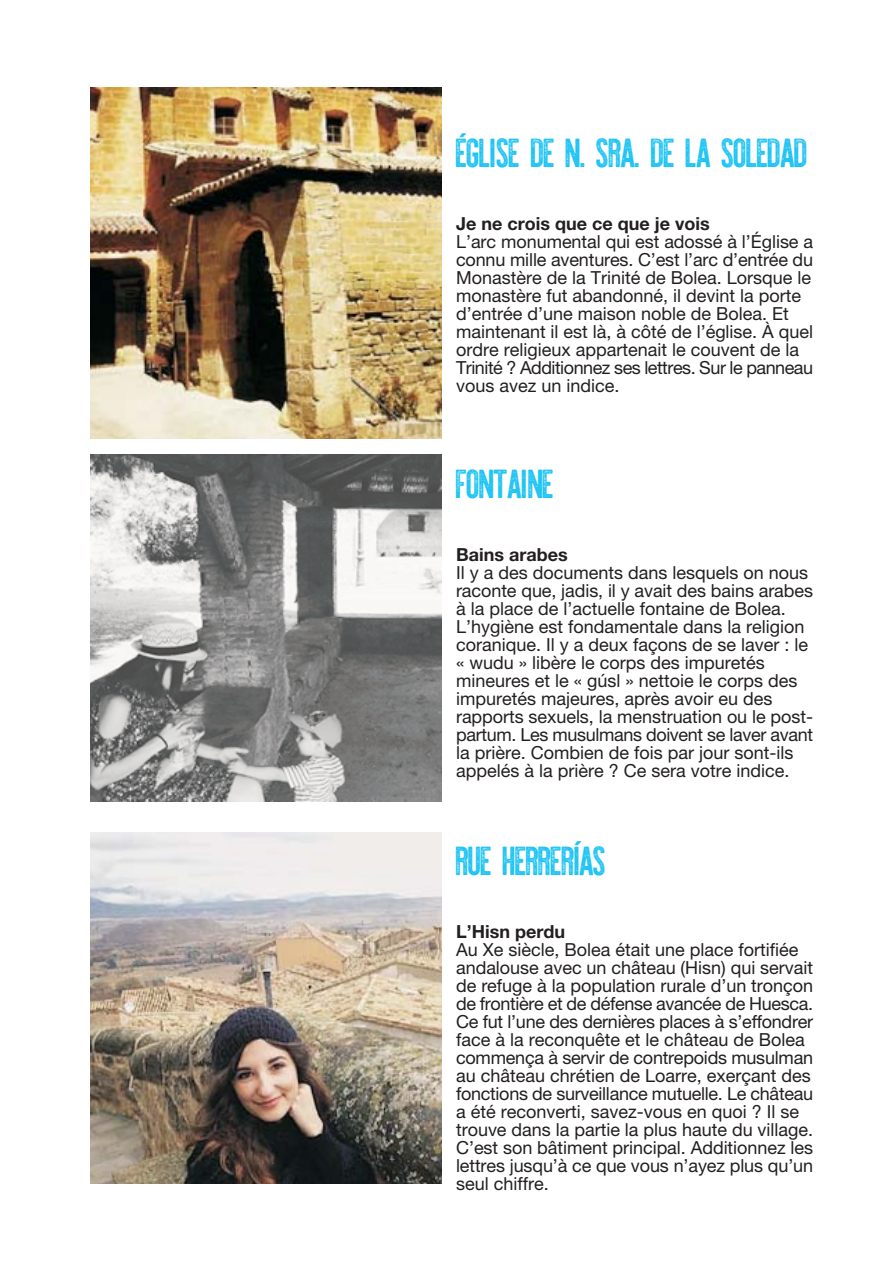
<style>
.page{position:relative;width:893px;height:1263px;background:#fff}
.page>*{position:absolute;margin:0;border:0;box-sizing:border-box;transform-origin:0 0}
.t1{font:45px "Holtzman Textured";letter-spacing:-.05em;color:#1fc4f4}
.t2{font:18px/18px "Helvetica Neue";color:#231f20}
.t3{font:700 18px "Helvetica Neue";color:#231f20}
</style>
<div class="page">
<img style="left:90px;top:87px;width:351px;height:351px">
<img style="left:90px;top:455px;width:351px;height:346px">
<img style="left:90px;top:833px;width:351px;height:351px">
<h1 class="t1" style="left:456px;top:125px;width:355px">ÉGLISE DE N. SRA. DE LA SOLEDAD</h1>
<p class="t3" style="left:456px;top:217px;width:255px">Je ne crois que ce que je vois</p>
<p class="t2" style="left:456px;top:234px;width:359px">L’arc monumental qui est adossé à l’Église a connu mille aventures. C’est l’arc d’entrée du Monastère de la Trinité de Bolea. Lorsque le monastère fut abandonné, il devint la porte d’entrée d’une maison noble de Bolea. Et maintenant il est là, à côté de l’église. À quel ordre religieux appartenait le couvent de la Trinité ? Additionnez ses lettres. Sur le panneau vous avez un indice.</p>
<h1 class="t1" style="left:456px;top:456px;width:101px">FONTAINE</h1>
<p class="t3" style="left:456px;top:548px;width:113px">Bains arabes</p>
<p class="t2" style="left:456px;top:565px;width:359px">Il y a des documents dans lesquels on nous raconte que, jadis, il y avait des bains arabes à la place de l’actuelle fontaine de Bolea.<br>L’hygiène est fondamentale dans la religion coranique. Il y a deux façons de se laver : le « wudu » libère le corps des impuretés mineures et le « gúsl » nettoie le corps des impuretés majeures, après avoir eu des rapports sexuels, la menstruation ou le post&shy;partum. Les musulmans doivent se laver avant la prière. Combien de fois par jour sont-ils appelés à la prière ? Ce sera votre indice.</p>
<h1 class="t1" style="left:456px;top:833px;width:153px">RUE HERRERÍAS</h1>
<p class="t3" style="left:456px;top:925px;width:111px">L’Hisn perdu</p>
<p class="t2" style="left:456px;top:942px;width:359px">Au Xe siècle, Bolea était une place fortifiée andalouse avec un château (Hisn) qui servait de refuge à la population rurale d’un tronçon de frontière et de défense avancée de Huesca.<br>Ce fut l’une des dernières places à s’effondrer face à la reconquête et le château de Bolea commença à servir de contrepoids musulman au château chrétien de Loarre, exerçant des fonctions de surveillance mutuelle. Le château a été reconverti, savez-vous en quoi ? Il se trouve dans la partie la plus haute du village.<br>C’est son bâtiment principal. Additionnez les lettres jusqu’à ce que vous n’ayez plus qu’un seul chiffre.</p>
</div>
